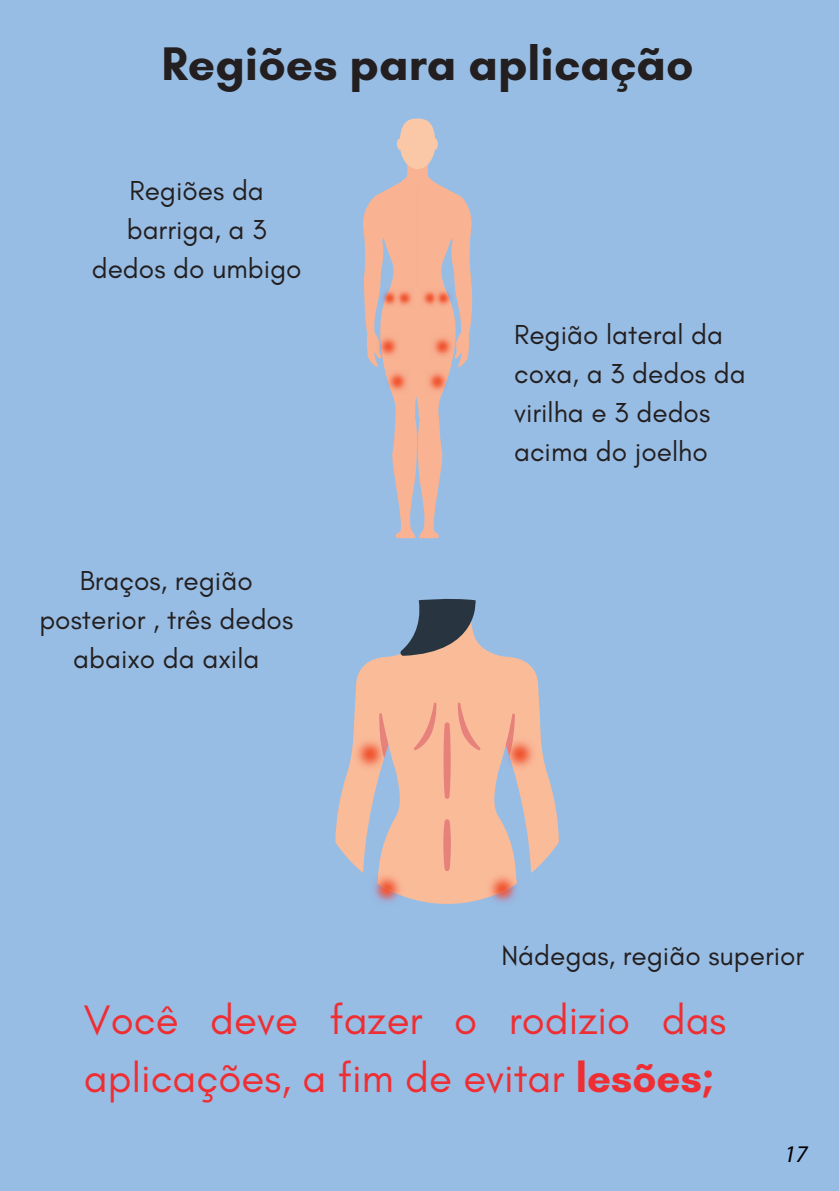
<style>
.page{position:relative;width:839px;height:1191px;background:#fff}
.page>*{position:absolute;margin:0;border:0;box-sizing:border-box;transform-origin:0 0}
.t1{font:700 48px "Glacial Indifference";color:#231f20}
.t2{font:42px/58.6px "Glacial Indifference";color:#ee2e33}
.t3{font:28px/39px "Glacial Indifference";color:#231f20;text-align:center}
.t4{font:italic 24px "Myriad Pro";color:#000001}
.s1{font-weight:700}
</style>
<div class="page">
<div style="left:0;top:0;width:838px;height:1191px;background:#98bde4"></div>
<svg style="left:404px;top:151px;width:27px;height:38px"></svg>
<div style="left:400px;top:119px;width:35px;height:50px;background:#fbc8a7;border-radius:50%"></div>
<div style="left:432px;top:139px;width:6px;height:11px;background:#fbc8a7;border-radius:50%"></div>
<div style="left:397px;top:139px;width:5px;height:11px;background:#fbc8a7;border-radius:50%"></div>
<svg style="left:363px;top:173px;width:110px;height:366px"></svg>
<img style="left:395px;top:288px;width:4px;height:20px">
<img style="left:433px;top:288px;width:6px;height:20px">
<svg style="left:335px;top:645px;width:224px;height:259px;fill:#fabb99"></svg>
<svg style="left:379px;top:713px;width:9px;height:45px"></svg>
<svg style="left:413px;top:703px;width:23px;height:48px"></svg>
<svg style="left:505px;top:714px;width:10px;height:23px"></svg>
<svg style="left:443px;top:722px;width:7px;height:77px"></svg>
<svg style="left:457px;top:703px;width:24px;height:48px"></svg>
<svg style="left:443px;top:819px;width:8px;height:52px"></svg>
<svg style="left:400px;top:598px;width:80px;height:58px"></svg>
<img style="left:485px;top:872px;width:35px;height:32px">
<img style="left:485px;top:872px;width:31px;height:26px">
<img style="left:370px;top:872px;width:34px;height:32px">
<img style="left:377px;top:872px;width:27px;height:25px">
<img style="left:502px;top:737px;width:35px;height:34px">
<img style="left:505px;top:737px;width:8px;height:19px">
<img style="left:352px;top:737px;width:35px;height:34px">
<img style="left:380px;top:737px;width:7px;height:21px">
<h1 class="t1" style="left:161px;top:34px;width:533px">Regiões para aplicação</h1>
<p class="t3" style="left:92px;top:171px;width:211px">Regiões da barriga, a 3 dedos do umbigo</p>
<p class="t3" style="left:39px;top:561px;width:255px">Braços, região posterior , três dedos abaixo da axila</p>
<p class="t3" style="left:514px;top:316px;width:233px;text-align:left">Região lateral da coxa, a 3 dedos da virilha e 3 dedos acima do joelho</p>
<p class="t3" style="left:501px;top:937px;width:304px">Nádegas, região superior</p>
<h2 class="t2" style="left:84px;top:991px;width:644px">Você deve fazer o rodizio das aplicações, a fim de evitar <span class="s1">lesões;</span></h2>
<p class="t4" style="left:784px;top:1140px;width:25px">17</p>
</div>
